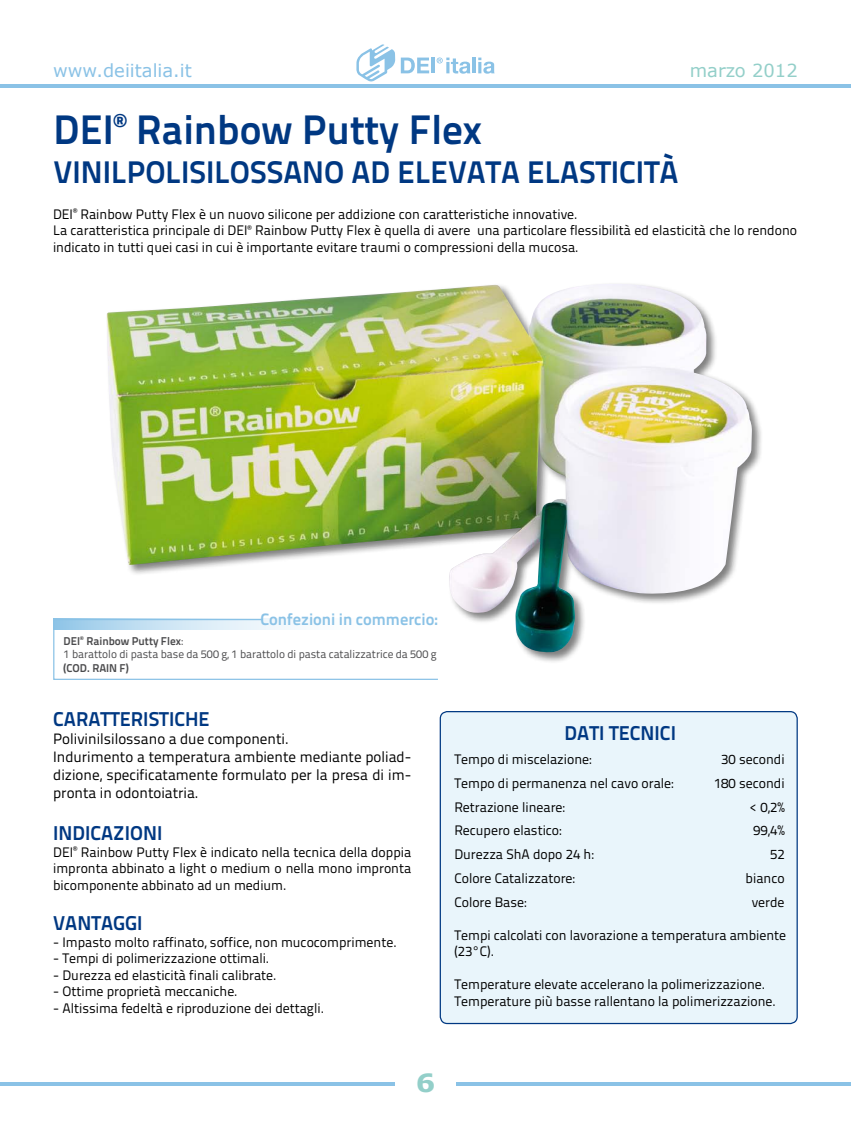
<style>
.page{position:relative;width:851px;height:1134px;background:#fff}
.page>*{position:absolute;margin:0;border:0;box-sizing:border-box;transform-origin:0 0}
.t1{font:700 41.25px "Titillium Text 22 L";color:#003882}
.t2{font:700 31.25px "Titillium Text 22 L";color:#003882}
.t3{font:700 25px "Verdana";color:#93cfc9;scale:1.1 1}
.t4{font:700 20px "Titillium Text 22 L";color:#003882}
.t5{font:17.88px "Verdana";color:#8ac2e6}
.t6{font:17.88px "Verdana";color:#93cfc9}
.t7{font:700 16.5px "Titillium Text 22 L";color:#8ac2e6}
.t8{font:15px/18px "Titillium Text 22 L";color:#000}
.t9{font:13.75px/16.5px "Titillium Text 22 L";color:#000}
.t10{font:11.38px/13.6px "Titillium Text 22 L";color:#4b4b4d}
.t11{font:700 11.38px "Titillium Text 22 L";color:#4b4b4d}
.s1{font-weight:700}
</style>
<div class="page">
<hr style="left:0;top:84px;width:850px;height:4px;background:#8ac2e6">
<hr style="left:0;top:1082px;width:850px;height:3px;background:#8ac2e6">
<svg style="left:356px;top:44px;width:39px;height:38px"></svg>
<svg style="left:401px;top:58px;width:28px;height:15px"></svg>
<hr style="left:431px;top:58px;width:4px;height:15px;background:#8ac2e6">
<svg style="left:436px;top:58px;width:34px;height:16px"></svg>
<hr style="left:472px;top:58px;width:3px;height:15px;background:#8ac2e6">
<svg style="left:478px;top:58px;width:16px;height:16px"></svg>
<div style="left:395px;top:1058px;width:60px;height:49px;background:#fff"></div>
<div style="left:105px;top:282px;width:658px;height:382px;background:#000;opacity:.5"></div>
<img style="left:107px;top:284px;width:644px;height:369px">
<div style="left:440px;top:712px;width:357px;height:311px;background:#e9f5fb;border-radius:7px"></div>
<div style="left:439px;top:711px;width:358px;height:313px;border:1px solid #003882;border-radius:7px"></div>
<svg style="left:53px;top:618px;width:386px;height:62px"></svg>
<h3 class="t5" style="left:53px;top:59px;width:140px">www.deiitalia.it</h3>
<h3 class="t6" style="left:689px;top:59px;width:109px">marzo 2012</h3>
<h1 class="t1" style="left:54px;top:98px;width:430px">DEI<sup>®</sup> Rainbow Putty Flex</h1>
<h2 class="t2" style="left:54px;top:148px;width:626px">VINILPOLISILOSSANO AD ELEVATA ELASTICITà</h2>
<p class="t9" style="left:53px;top:205px;width:745px">DEI<sup>®</sup> Rainbow Putty Flex è un nuovo silicone per addizione con caratteristiche innovative.<br>La caratteristica principale di DEI<sup>®</sup> Rainbow Putty Flex è quella di avere una particolare flessibilità ed elasticità che lo rendono indicato in tutti quei casi in cui è importante evitare traumi o compressioni della mucosa.</p>
<p class="t7" style="left:260px;top:607px;width:179px">Confezioni in commercio:</p>
<p class="t10" style="left:64px;top:633px;width:374px"><span class="s1">DEI</span><sup>®</sup> <span class="s1">Rainbow Putty Flex</span>:<br>1 barattolo di pasta base da 500 g, 1 barattolo di pasta catalizzatrice da 500 g</p>
<p class="t11" style="left:64px;top:659px;width:67px">(cod. RAIN F)</p>
<h3 class="t4" style="left:53px;top:704px;width:23px">Caratteristiche</h3>
<p class="t8" style="left:53px;top:729px;width:359px">Polivinilsilossano a due componenti.<br>Indurimento a temperatura ambiente mediante poliad&shy;dizione, specificatamente formulato per la presa di im&shy;pronta in odontoiatria.</p>
<h3 class="t4" style="left:53px;top:818px;width:17px">Indica</h3>
<h3 class="t4" style="left:113px;top:818px;width:22px">zioni</h3>
<p class="t9" style="left:53px;top:843px;width:359px;text-align:justify">DEI<sup>®</sup> Rainbow Putty Flex è indicato nella tecnica della doppia impronta abbinato a light o medium o nella mono impronta bicomponente abbinato ad un medium.</p>
<h3 class="t4" style="left:53px;top:908px;width:91px">VANTAGGI</h3>
<p class="t9" style="left:53px;top:933px;width:345px">- Impasto molto raffinato, soffice, non mucocomprimente.</p>
<p class="t9" style="left:53px;top:949px;width:218px">- Tempi di polimerizzazione ottimali.</p>
<p class="t9" style="left:53px;top:966px;width:225px">- Durezza ed elasticità finali calibrate.</p>
<p class="t9" style="left:53px;top:982px;width:186px">- Ottime proprietà meccaniche.</p>
<p class="t9" style="left:53px;top:999px;width:272px">- Altissima fedeltà e riproduzione dei dettagli.</p>
<h3 class="t4" style="left:564px;top:718px;width:113px">DATI TECNICI</h3>
<p class="t9" style="left:454px;top:750px;width:139px">Tempo di miscelazione:</p>
<p class="t9" style="left:721px;top:750px;width:65px">30 secondi</p>
<p class="t9" style="left:454px;top:774px;width:221px">Tempo di permanenza nel cavo orale:</p>
<p class="t9" style="left:713px;top:774px;width:72px">180 secondi</p>
<p class="t9" style="left:454px;top:798px;width:112px">Retrazione lineare:</p>
<p class="t9" style="left:749px;top:798px;width:36px">&lt; 0,2%</p>
<p class="t9" style="left:454px;top:822px;width:109px">Recupero elastico:</p>
<p class="t9" style="left:753px;top:822px;width:33px">99,4%</p>
<p class="t9" style="left:454px;top:845px;width:141px">Durezza ShA dopo 24 h:</p>
<p class="t9" style="left:769px;top:845px;width:16px">52</p>
<p class="t9" style="left:454px;top:869px;width:122px">Colore Catalizzatore:</p>
<p class="t9" style="left:745px;top:869px;width:40px">bianco</p>
<p class="t9" style="left:454px;top:893px;width:74px">Colore Base:</p>
<p class="t9" style="left:751px;top:893px;width:34px">verde</p>
<p class="t9" style="left:454px;top:926px;width:333px">Tempi calcolati con lavorazione a temperatura ambiente (23°C).</p>
<p class="t9" style="left:454px;top:975px;width:323px">Temperature elevate accelerano la polimerizzazione.<br>Temperature più basse rallentano la polimerizzazione.</p>
<h3 class="t3" style="left:415px;top:1067px;width:19px">6</h3>
</div>
